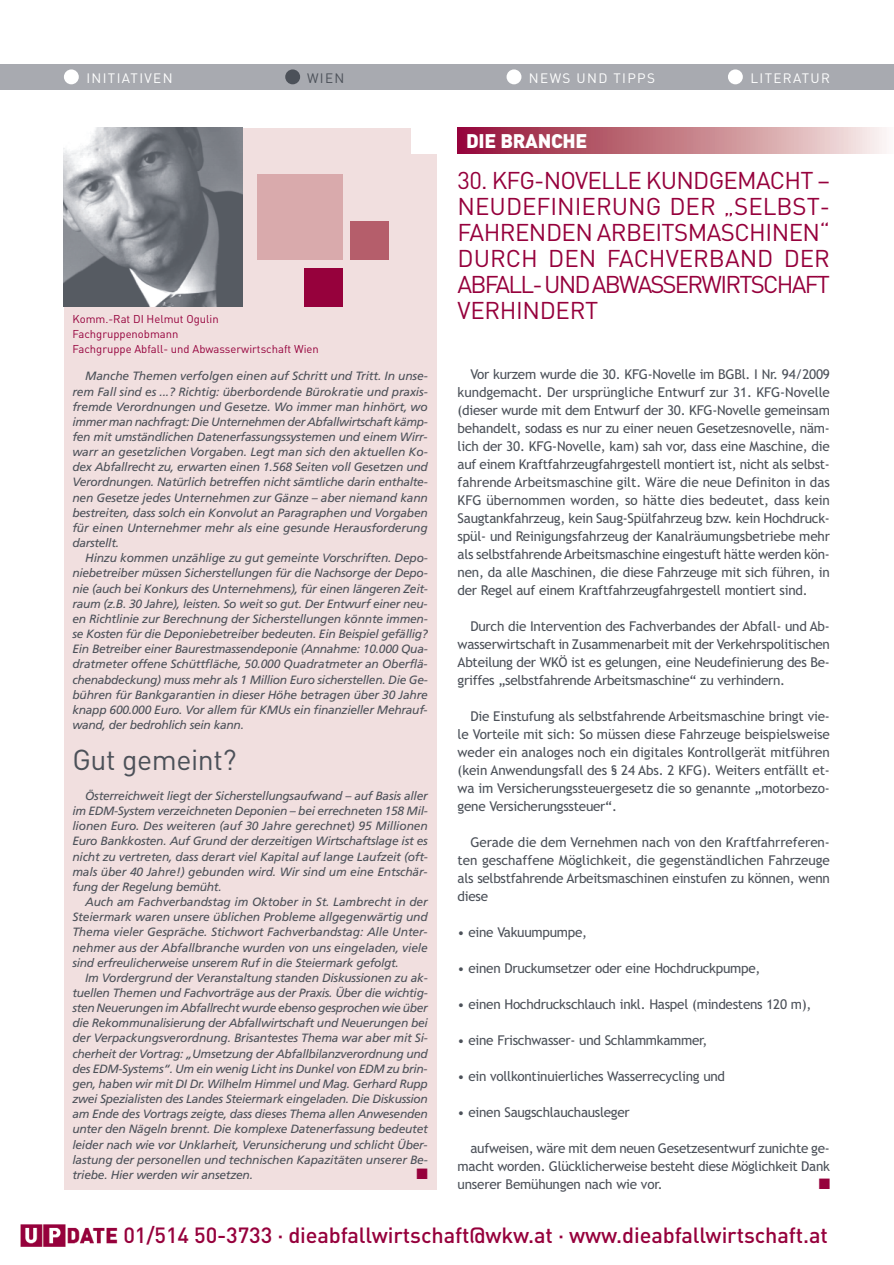
<style>
.page{position:relative;width:894px;height:1265px;background:#fff}
.page>*{position:absolute;margin:0;border:0;box-sizing:border-box;transform-origin:0 0}
.t1{font:28.5px "DIN";letter-spacing:-.015em;color:#4c5159}
.t2{font:24px/26px "DIN";letter-spacing:-.075em;color:#96013c;text-align:justify}
.t3{font:500 21.75px "DIN";letter-spacing:-.005em;color:#96013c}
.t4{font:900 19.5px "DIN";letter-spacing:-.015em;color:#fff}
.t5{font:15px "Zapf Dingbats";color:#96013c}
.t6{font:13.5px/18px "Trebuchet MS";letter-spacing:-.02em;color:#4c5159;text-align:justify}
.t7{font:13.5px "DIN";letter-spacing:.1em;color:#fff}
.t8{font:13.5px "DIN";color:#4c5159}
.t9{font:italic 12px/15.1px "Frutiger";letter-spacing:-.025em;color:#4c5159;text-align:justify}
.t10{font:11.25px/15px "DIN";color:#96013c}
</style>
<div class="page">
<div style="left:64px;top:128px;width:372px;height:1061px;background:#f1dfdf"></div>
<img style="left:64px;top:128px;width:178px;height:178px">
<div style="left:257px;top:175px;width:85px;height:85px;background:#d9aaac"></div>
<div style="left:350px;top:221px;width:38px;height:39px;background:#b55e6b"></div>
<div style="left:410px;top:128px;width:26px;height:25px;background:#fff"></div>
<div style="left:304px;top:268px;width:38px;height:38px;background:#96013c"></div>
<svg style="left:457px;top:128px;width:429px;height:25px;background:#c47b89"></svg>
<div style="left:0;top:64px;width:893px;height:26px;background:#a8aab0"></div>
<div style="left:64px;top:69px;width:15px;height:15px;background:#fff;border-radius:50%"></div>
<div style="left:285px;top:69px;width:15px;height:15px;background:#4c5159;border-radius:50%"></div>
<div style="left:506px;top:69px;width:15px;height:15px;background:#fff;border-radius:50%"></div>
<div style="left:727px;top:69px;width:15px;height:15px;background:#fff;border-radius:50%"></div>
<svg style="left:893px;top:64px;width:1px;height:26px"></svg>
<img style="left:20px;top:1224px;width:97px;height:23px">
<p class="t7" style="left:86px;top:73px;width:88px">INITIATIVEN</p>
<p class="t8" style="left:307px;top:73px;width:39px">WIEN</p>
<p class="t7" style="left:528px;top:73px;width:127px">NEWS UND TIPPS</p>
<p class="t7" style="left:750px;top:73px;width:81px">LITERATUR</p>
<p class="t10" style="left:72px;top:312px;width:248px">Komm.-Rat DI Helmut Ogulin<br>Fachgruppenobmann<br>Fachgruppe Abfall- und Abwasserwirtschaft Wien</p>
<p class="t9" style="left:72px;top:369px;width:357px;text-indent:13px">Manche Themen verfolgen einen auf Schritt und Tritt. In unse&shy;rem Fall sind es ...? Richtig: überbordende Bürokratie und praxis&shy;fremde Verordnungen und Gesetze. Wo immer man hinhört, wo immer man nachfragt: Die Unternehmen der Abfallwirtschaft kämp&shy;fen mit umständlichen Datenerfassungssystemen und einem Wirr&shy;warr an gesetzlichen Vorgaben. Legt man sich den aktuellen Ko&shy;dex Abfallrecht zu, erwarten einen 1.568 Seiten voll Gesetzen und Verordnungen. Natürlich betreffen nicht sämtliche darin enthalte&shy;nen Gesetze jedes Unternehmen zur Gänze – aber niemand kann bestreiten, dass solch ein Konvolut an Paragraphen und Vorgaben für einen Unternehmer mehr als eine gesunde Herausforderung darstellt.</p>
<p class="t9" style="left:72px;top:551px;width:357px;text-indent:13px">Hinzu kommen unzählige zu gut gemeinte Vorschriften. Depo&shy;niebetreiber müssen Sicherstellungen für die Nachsorge der Depo&shy;nie (auch bei Konkurs des Unternehmens), für einen längeren Zeit&shy;raum (z.B. 30 Jahre), leisten. So weit so gut. Der Entwurf einer neu&shy;en Richtlinie zur Berechnung der Sicherstellungen könnte immen&shy;se Kosten für die Deponiebetreiber bedeuten. Ein Beispiel gefällig?<br>Ein Betreiber einer Baurestmassendeponie (Annahme: 10.000 Qua&shy;dratmeter offene Schüttfläche, 50.000 Quadratmeter an Oberflä&shy;chenabdeckung) muss mehr als 1 Million Euro sicherstellen. Die Ge&shy;bühren für Bankgarantien in dieser Höhe betragen über 30 Jahre knapp 600.000 Euro. Vor allem für KMUs ein finanzieller Mehrauf&shy;wand, der bedrohlich sein kann.</p>
<h1 class="t1" style="left:72px;top:749px;width:166px">Gut gemeint?</h1>
<p class="t9" style="left:72px;top:789px;width:357px;text-indent:13px">Österreichweit liegt der Sicherstellungsaufwand – auf Basis aller im EDM-System verzeichneten Deponien – bei errechneten 158 Mil&shy;lionen Euro. Des weiteren (auf 30 Jahre gerechnet) 95 Millionen Euro Bankkosten. Auf Grund der derzeitigen Wirtschaftslage ist es nicht zu vertreten, dass derart viel Kapital auf lange Laufzeit (oft&shy;mals über 40 Jahre!) gebunden wird. Wir sind um eine Entschär&shy;fung der Regelung bemüht.</p>
<p class="t9" style="left:72px;top:895px;width:357px;text-indent:13px">Auch am Fachverbandstag im Oktober in St. Lambrecht in der Steiermark waren unsere üblichen Probleme allgegenwärtig und Thema vieler Gespräche. Stichwort Fachverbandstag: Alle Unter&shy;neh mer aus der Abfallbranche wurden von uns eingeladen, viele sind erfreulicherweise unserem Ruf in die Steiermark gefolgt.</p>
<p class="t9" style="left:72px;top:971px;width:357px;text-indent:13px">Im Vordergrund der Veranstaltung standen Diskussionen zu ak&shy;tuellen Themen und Fachvorträge aus der Praxis. Über die wichtig&shy;sten Neuerungen im Abfallrecht wurde ebenso gesprochen wie über die Rekommunalisierung der Abfallwirtschaft und Neuerungen bei der Verpackungsverordnung. Brisantestes Thema war aber mit Si&shy;cherheit der Vortrag: „Umsetzung der Abfallbilanzverordnung und des EDM-Systems“. Um ein wenig Licht ins Dunkel von EDM zu brin&shy;gen, haben wir mit DI Dr. Wilhelm Himmel und Mag. Gerhard Rupp zwei Spezialisten des Landes Steiermark eingeladen. Die Diskus sion am Ende des Vortrags zeigte, dass dieses Thema allen Anwesenden unter den Nägeln brennt. Die komplexe Datenerfassung bedeutet leider nach wie vor Unklarheit, Verunsicherung und schlicht Über&shy;lastung der personellen und technischen Kapazitäten unserer Be&shy;triebe. Hier werden wir ansetzen.</p>
<p class="t5" style="left:416px;top:1164px;width:13px">■</p>
<h3 class="t4" style="left:466px;top:134px;width:123px">DIE BRANCHE</h3>
<h2 class="t2" style="left:457px;top:170px;width:374px">30. KFG-NOVELLE KUNDGEMACHT – NEUDEFINIERUNG DER „SELBST-FAHRENDEN ARBEITSMASCHINEN“ DURCH DEN FACHVERBAND DER AB FALL- UND ABWASSERWIRTSCHAFT VERHINDERT</h2>
<p class="t6" style="left:457px;top:366px;width:373px;text-indent:13px">Vor kurzem wurde die 30. KFG-Novelle im BGBl. I Nr. 94/2009 kundgemacht. Der ursprüngliche Entwurf zur 31. KFG-Novelle (dieser wurde mit dem Entwurf der 30. KFG-Novelle gemeinsam behandelt, sodass es nur zu einer neuen Gesetzesnovelle, näm&shy;lich der 30. KFG-Novelle, kam) sah vor, dass eine Maschine, die auf einem Kraftfahrzeugfahrgestell montiert ist, nicht als selbst&shy;fahrende Arbeitsmaschine gilt. Wäre die neue Definiton in das KFG übernommen worden, so hätte dies bedeutet, dass kein Saugtankfahrzeug, kein Saug-Spülfahrzeug bzw. kein Hochdruck&shy;spül- und Reinigungsfahrzeug der Kanalräumungsbetriebe mehr als selbstfahrende Arbeitsmaschine eingestuft hätte werden kön&shy;nen, da alle Maschinen, die diese Fahrzeuge mit sich führen, in der Regel auf einem Kraftfahrzeugfahrgestell montiert sind.</p>
<p class="t6" style="left:457px;top:618px;width:373px;text-indent:13px">Durch die Intervention des Fachverbandes der Abfall- und Ab&shy;wasserwirtschaft in Zusammenarbeit mit der Verkehrspolitischen Abteilung der WKÖ ist es gelungen, eine Neudefinierung des Be&shy;griffes „selbstfahrende Arbeitsmaschine“ zu verhindern.</p>
<p class="t6" style="left:457px;top:708px;width:373px;text-indent:13px">Die Einstufung als selbstfahrende Arbeitsmaschine bringt vie&shy;le Vorteile mit sich: So müssen diese Fahrzeuge beispielsweise weder ein analoges noch ein digitales Kontrollgerät mitführen (kein Anwendungsfall des § 24 Abs. 2 KFG). Weiters entfällt et&shy;wa im Versicherungssteuergesetz die so genannte „motorbezo&shy;gene Versicherungssteuer“.</p>
<p class="t6" style="left:457px;top:834px;width:373px;text-indent:13px">Gerade die dem Vernehmen nach von den Kraftfahrreferen&shy;ten geschaffene Möglichkeit, die gegenständlichen Fahrzeuge als selbstfahrende Arbeitsmaschinen einstufen zu können, wenn diese</p>
<p class="t6" style="left:457px;top:924px;width:131px">• eine Vakuumpumpe,</p>
<p class="t6" style="left:457px;top:960px;width:304px">• einen Druckumsetzer oder eine Hochdruckpumpe,</p>
<p class="t6" style="left:457px;top:996px;width:355px">• einen Hochdruckschlauch inkl. Haspel (mindestens 120 m),</p>
<p class="t6" style="left:457px;top:1032px;width:251px">• eine Frischwasser- und Schlammkammer,</p>
<p class="t6" style="left:457px;top:1068px;width:269px">• ein vollkontinuierliches Wasserrecycling und</p>
<p class="t6" style="left:457px;top:1104px;width:174px">• einen Saugschlauchausleger</p>
<p class="t6" style="left:457px;top:1140px;width:373px;text-indent:13px">aufweisen, wäre mit dem neuen Gesetzesentwurf zunichte ge&shy;macht worden. Glücklicherweise besteht diese Möglichkeit Dank unserer Bemühungen nach wie vor.</p>
<p class="t5" style="left:818px;top:1174px;width:13px">■</p>
<h3 class="t3" style="left:123px;top:1227px;width:705px">01/514 50-3733 · dieabfallwirtschaft@wkw.at · www.dieabfallwirtschaft.at</h3>
</div>
